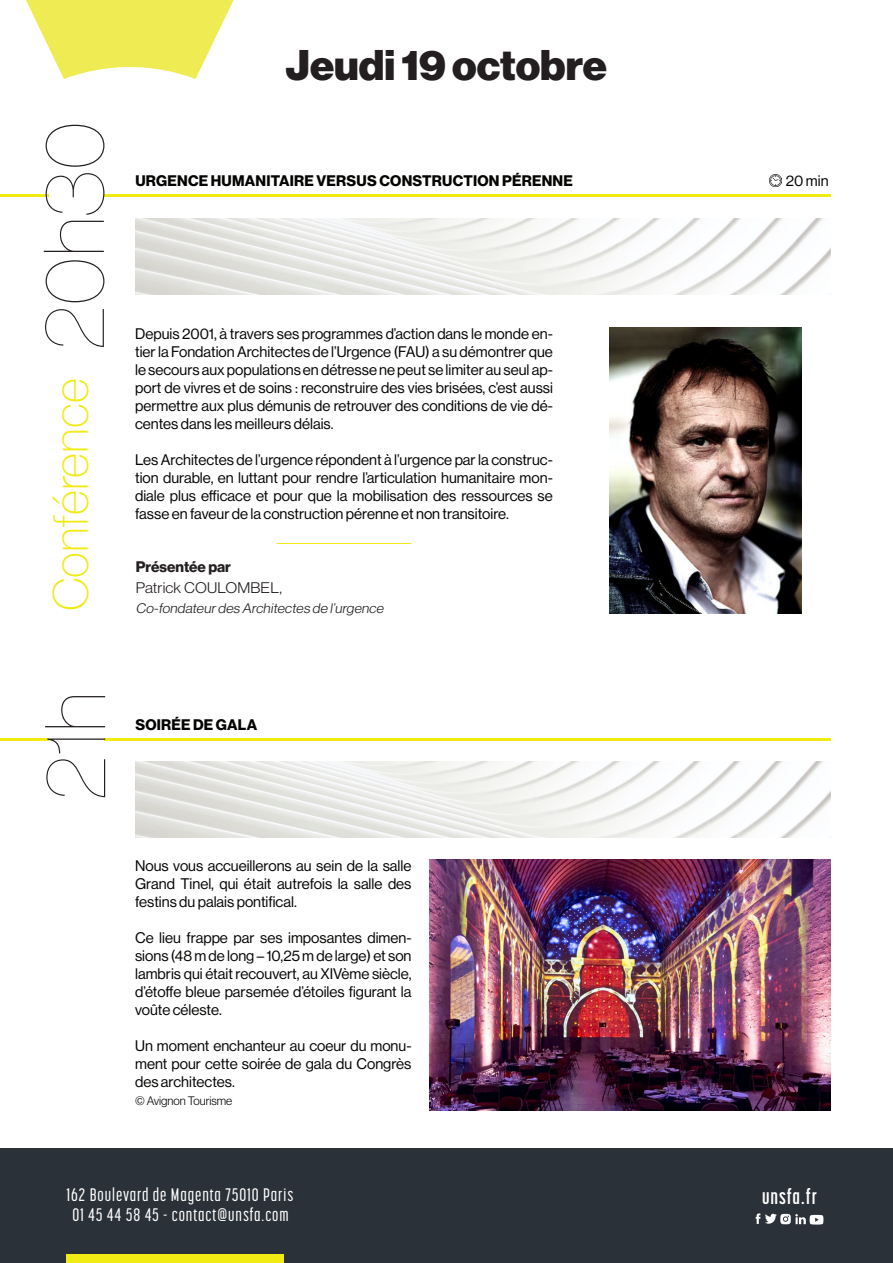
<style>
.page{position:relative;width:893px;height:1263px;background:#fff}
.page>*{position:absolute;margin:0;border:0;box-sizing:border-box;transform-origin:0 0}
.TITRE{font:84px "N Haas Grotesk DS Pro 15 Ult Th";color:#231f20}
.TITRE-2{font:100 48px "Helvetica Neue";color:#f1ea13}
.TITRE-3{font:42px "N Haas Grotesk DS Pro 95 Blk";color:#231f20}
.t1{font:700 21px "Korolev Compressed";letter-spacing:.05em;color:#fff}
.t2{font:500 18px "Korolev Compressed";letter-spacing:.05em;color:#fff}
.BODY{font:15px/18px "N Haas Grotesk DS Pro 55 Rg";color:#040503;text-align:justify}
.Style_de_paragraphe_1{font:15px "N Haas Grotesk DS Pro 75 Bd";letter-spacing:.015em;color:#040503}
.t3{font:15px "N Haas Grotesk DS Pro 45 Lt";letter-spacing:.01em;color:#231f20;scale:1.07 1}
.t4{font:15px "N Haas Grotesk DS Pro 75 Bd";color:#231f20}
.t5{font:italic 13.5px "N Haas Grotesk DS Pro 45 Lt";color:#231f20;scale:1.07 1}
.BODY-2{font:12px "N Haas Grotesk DS Pro 45 Lt";color:#040503}
</style>
<div class="page">
<div style="left:0;top:1148px;width:893px;height:115px;background:#2b3138"></div>
<div style="left:67px;top:1255px;width:217px;height:8px;background:#f1ea13"></div>
<svg style="left:26px;top:0;width:208px;height:79px"></svg>
<svg style="left:756px;top:1213px;width:67px;height:11px"></svg>
<hr style="left:276px;top:543px;width:135px;height:1px;background:#f1ea13">
<hr style="left:104px;top:194px;width:726px;height:2px;background:#f1ea13">
<hr style="left:104px;top:738px;width:726px;height:2px;background:#f1ea13">
<hr style="left:0;top:194px;width:48px;height:2px;background:#f1ea13">
<hr style="left:0;top:738px;width:48px;height:2px;background:#f1ea13">
<img style="left:609px;top:327px;width:193px;height:286px">
<svg style="left:769px;top:174px;width:13px;height:13px"></svg>
<img style="left:135px;top:219px;width:695px;height:76px">
<img style="left:135px;top:762px;width:695px;height:76px">
<img style="left:429px;top:859px;width:401px;height:251px">
<p class="TITRE" style="left:27px;top:350px;width:230px;rotate:-90deg">20h30</p>
<p class="TITRE-2" style="left:34px;top:611px;width:235px;rotate:-90deg">Conférence</p>
<p class="TITRE-3" style="left:286px;top:40px;width:323px">Jeudi 19 octobre</p>
<p class="Style_de_paragraphe_1" style="left:135px;top:172px;width:439px">URGENCE HUMANITAIRE VERSUS CONSTRUCTION PÉRENNE</p>
<p class="BODY" style="left:135px;top:325px;width:419px">Depuis 2001, à travers ses programmes d’action dans le monde en&shy;tier la Fondation Architectes de l’Urgence (FAU) a su démontrer que le secours aux populations en détresse ne peut se limiter au seul ap&shy;port de vivres et de soins : reconstruire des vies brisées, c’est aussi permettre aux plus démunis de retrouver des conditions de vie dé&shy;centes dans les meilleurs délais.</p>
<p class="BODY" style="left:135px;top:451px;width:419px">Les Architectes de l’urgence répondent à l’urgence par la construc&shy;tion durable, en luttant pour rendre l’articulation humanitaire mon&shy;diale plus efficace et pour que la mobilisation des ressources se fasse en faveur de la construction pérenne et non transitoire.</p>
<p class="t4" style="left:136px;top:558px;width:97px">Présentée par</p>
<p class="t3" style="left:136px;top:579px;width:138px">Patrick COULOMBEL,</p>
<p class="t5" style="left:136px;top:600px;width:235px">Co-fondateur des Architectes de l’urgence</p>
<p class="TITRE" style="left:29px;top:800px;width:110px;rotate:-90deg">21h</p>
<p class="Style_de_paragraphe_1" style="left:135px;top:716px;width:123px">SOIRÉE DE GALA</p>
<p class="BODY" style="left:135px;top:857px;width:278px">Nous vous accueillerons au sein de la salle Grand Tinel, qui était autrefois la salle des festins du palais pontifical.</p>
<p class="BODY" style="left:135px;top:929px;width:278px">Ce lieu frappe par ses imposantes dimen&shy;sions (48 m de long – 10,25 m de large) et son lambris qui était recouvert, au XIVème siècle, d’étoffe bleue parsemée d’étoiles figurant la voûte céleste.</p>
<p class="BODY" style="left:135px;top:1037px;width:278px">Un moment enchanteur au coeur du monu&shy;ment pour cette soirée de gala du Congrès des architectes.</p>
<p class="BODY-2" style="left:135px;top:1094px;width:99px">© Avignon Tourisme</p>
<p class="t2" style="left:67px;top:1185px;width:228px">162 Boulevard de Magenta 75010 Paris</p>
<p class="t2" style="left:72px;top:1204px;width:218px">01 45 44 58 45 - contact@unsfa.com</p>
<p class="BODY" style="left:786px;top:171px;width:44px">20 min</p>
<p class="t1" style="left:762px;top:1184px;width:56px">unsfa.fr</p>
</div>
